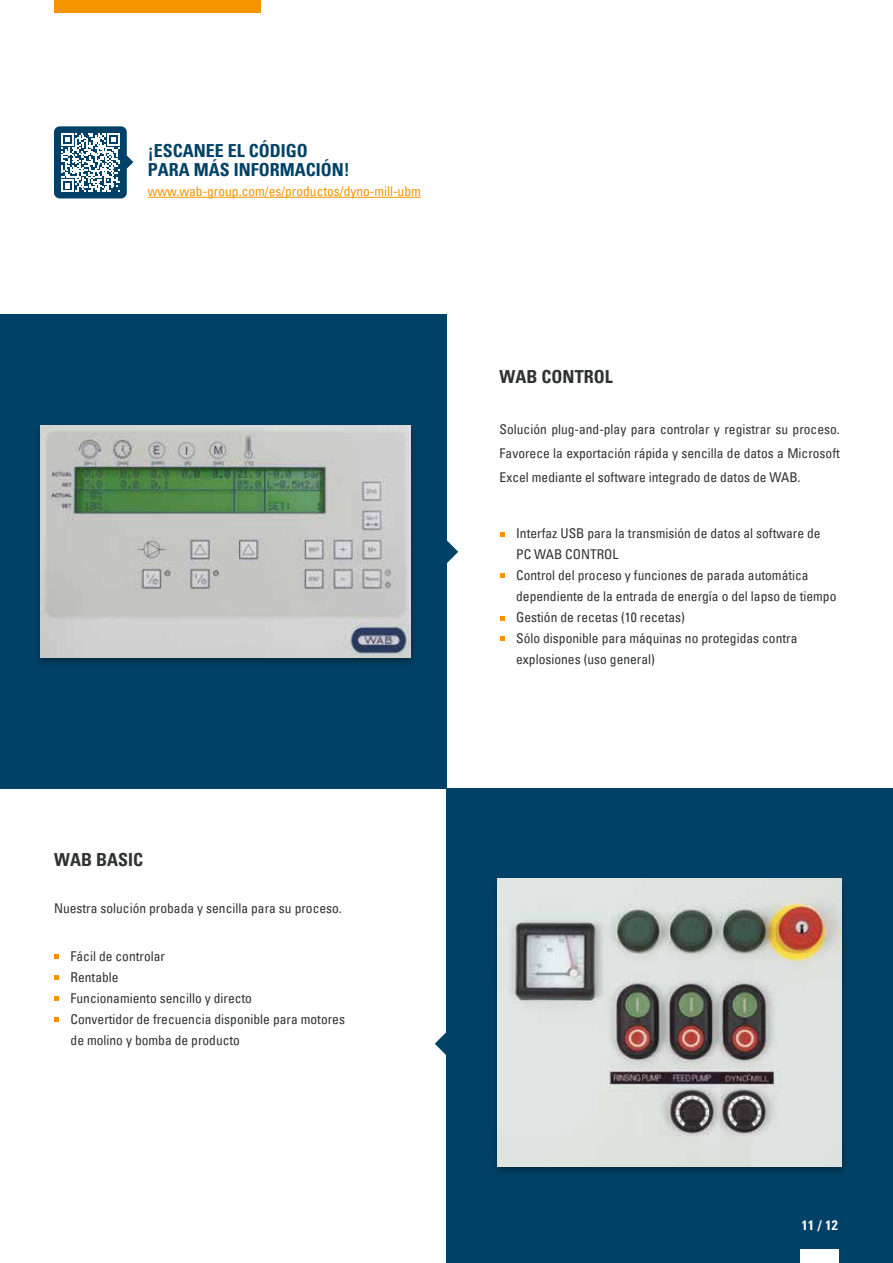
<style>
.page{position:relative;width:893px;height:1263px;background:#fff}
.page>*{position:absolute;margin:0;border:0;box-sizing:border-box;transform-origin:0 0}
.t1{font:700 condensed 18px/19.5px "Univers";color:#004267}
.t2{font:700 condensed 18px "Univers";color:#303131}
.t3{font:condensed 13.5px/21px "Univers LT";color:#303131}
.t4{font:condensed 13.5px "Univers LT";color:#f49400}
.t5{font:700 condensed 13.5px "Univers";color:#fff}
</style>
<div class="page">
<svg style="left:54px;top:954px;width:4px;height:5px"></svg>
<svg style="left:54px;top:976px;width:4px;height:4px"></svg>
<svg style="left:54px;top:1017px;width:4px;height:4px"></svg>
<svg style="left:54px;top:996px;width:4px;height:4px"></svg>
<div style="left:0;top:315px;width:446px;height:474px;background:#004267"></div>
<div style="left:447px;top:789px;width:446px;height:474px;background:#004267"></div>
<svg style="left:500px;top:532px;width:4px;height:4px"></svg>
<svg style="left:500px;top:637px;width:4px;height:4px"></svg>
<svg style="left:500px;top:574px;width:4px;height:4px"></svg>
<svg style="left:500px;top:616px;width:4px;height:4px"></svg>
<div style="left:490px;top:875px;width:359px;height:303px;background:#000;opacity:.37"></div>
<img style="left:498px;top:879px;width:343px;height:287px">
<div style="left:34px;top:422px;width:384px;height:247px;background:#000;opacity:.37"></div>
<img style="left:40px;top:425px;width:370px;height:233px">
<div style="left:801px;top:1249px;width:38px;height:14px;background:#fff"></div>
<div style="left:54px;top:0;width:207px;height:13px;background:#f49400"></div>
<svg style="left:446px;top:540px;width:12px;height:23px"></svg>
<svg style="left:435px;top:1032px;width:12px;height:23px"></svg>
<div style="left:54px;top:126px;width:73px;height:72px;background:#004267;border-radius:6px"></div>
<svg style="left:61px;top:133px;width:72px;height:59px"></svg>
<hr style="left:148px;top:197px;width:273px;height:1px;background:#f49400">
<h1 class="t1" style="left:148px;top:142px;width:204px">¡ESCANEE EL CÓDIGO<br>PARA MÁS INFORMACIÓN!</h1>
<p class="t4" style="left:148px;top:183px;width:275px">www.wab-group.com/es/productos/dyno-mill-ubm</p>
<h1 class="t2" style="left:54px;top:852px;width:91px">WAB BASIC</h1>
<p class="t3" style="left:54px;top:897px;width:289px">Nuestra solución probada y sencilla para su proceso.</p>
<p class="t3" style="left:71px;top:946px;width:276px">Fácil de controlar<br>Rentable<br>Funcionamiento sencillo y directo<br>Convertidor de frecuencia disponible para motores de molino y bomba de producto</p>
<h1 class="t2" style="left:500px;top:370px;width:115px">WAB CONTROL</h1>
<p class="t3" style="left:500px;top:417px;width:342px;line-height:24px;text-align:justify">Solución plug-and-play para controlar y registrar su proceso.<br>Favorece la exportación rápida y sencilla de datos a Microsoft Excel mediante el software integrado de datos de WAB.</p>
<p class="t3" style="left:516px;top:522px;width:322px">Interfaz USB para la transmisión de datos al software de PC WAB CONTROL<br>Control del proceso y funciones de parada automática dependiente de la entrada de energía o del lapso de tiempo Gestión de recetas (10 recetas)<br>Sólo disponible para máquinas no protegidas contra explosiones (uso general)</p>
<p class="t5" style="left:802px;top:1220px;width:38px">11 / 12</p>
</div>
